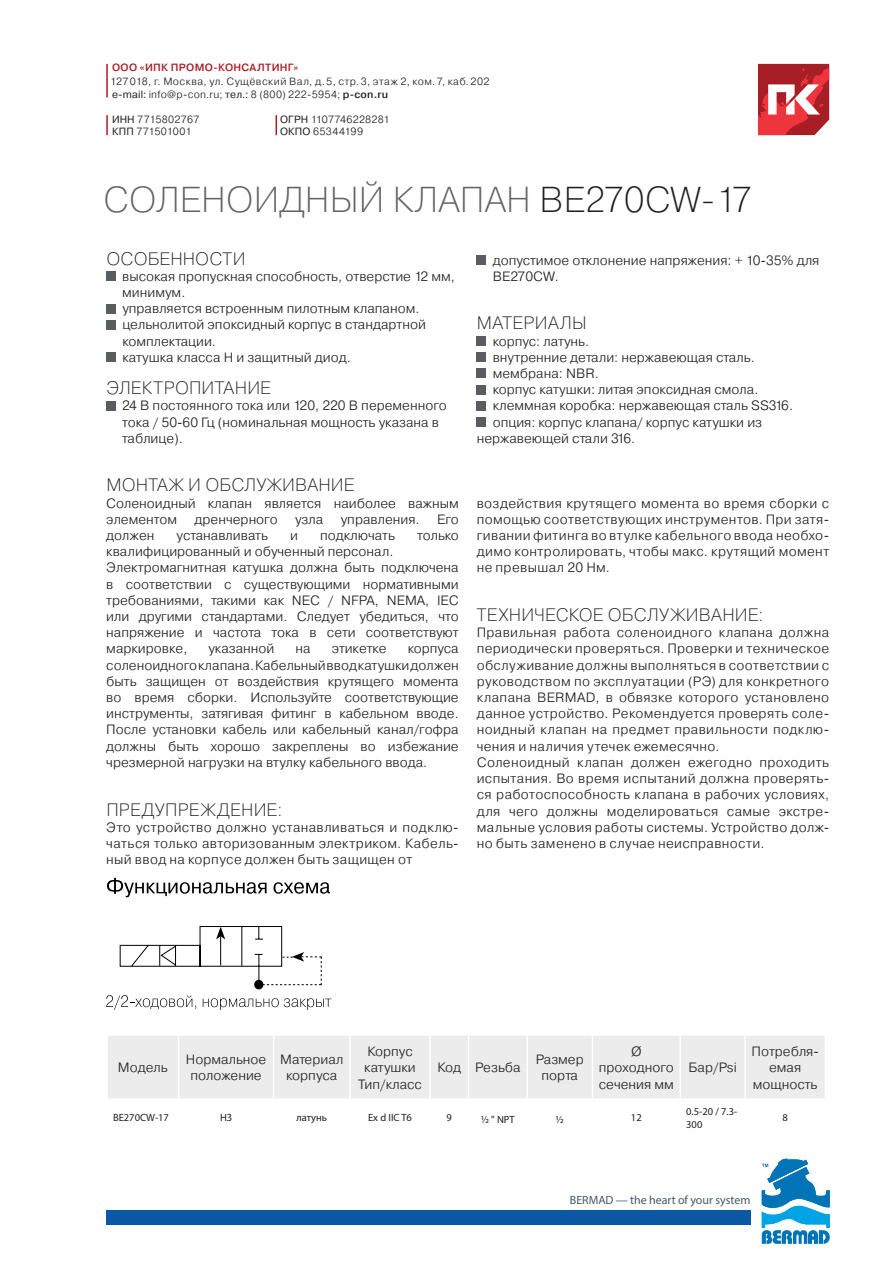
<style>
.page{position:relative;width:893px;height:1263px;background:#fff}
.page>*{position:absolute;margin:0;border:0;box-sizing:border-box;transform-origin:0 0}
.t1{font:200 36px "Pragmatica";color:#636366}
.наборный{font:200 18px "Pragmatica";letter-spacing:.01em;color:#231f20}
.наборный-2{font:300 13.5px/16.2px "Pragmatica";color:#231f20}
.t2{font:12px "Myriad Pro";color:#465a64}
.t3{font:300 10.5px/12.6px "Pragmatica";letter-spacing:.035em;color:#231f20}
.наборный-3{font:10.5px/12.6px "Myriad Pro";color:#231f20}
.t4{font:500 10.5px "Pragmatica";letter-spacing:.03em;color:#a81e26}
.t5{font:300 10.5px "Pragmatica";letter-spacing:.015em;color:#231f20}
.t6{font:300 10.5px "Pragmatica";letter-spacing:-.01em;color:#231f20}
.s1{font-weight:400}
.s2{font-weight:500}
.s3{color:#231f20}
</style>
<div class="page">
<div style="left:106px;top:1210px;width:644px;height:15px;background:#0a58a4"></div>
<svg style="left:762px;top:1158px;width:68px;height:86px"></svg>
<svg style="left:758px;top:64px;width:71px;height:71px"></svg>
<hr style="left:106px;top:64px;width:2px;height:34px;background:#a81e26">
<hr style="left:106px;top:115px;width:2px;height:20px;background:#a81e26">
<svg style="left:276px;top:115px;width:1px;height:20px"></svg>
<div style="left:106px;top:271px;width:10px;height:10px;background:#595d61"></div>
<div style="left:106px;top:304px;width:10px;height:9px;background:#595d61"></div>
<div style="left:106px;top:320px;width:10px;height:9px;background:#595d61"></div>
<div style="left:106px;top:352px;width:10px;height:10px;background:#595d61"></div>
<div style="left:106px;top:401px;width:10px;height:9px;background:#595d61"></div>
<div style="left:477px;top:255px;width:9px;height:10px;background:#595d61"></div>
<div style="left:477px;top:336px;width:9px;height:10px;background:#595d61"></div>
<div style="left:477px;top:352px;width:9px;height:10px;background:#595d61"></div>
<div style="left:477px;top:369px;width:9px;height:9px;background:#595d61"></div>
<div style="left:477px;top:385px;width:9px;height:9px;background:#595d61"></div>
<div style="left:477px;top:401px;width:9px;height:9px;background:#595d61"></div>
<div style="left:477px;top:417px;width:9px;height:10px;background:#595d61"></div>
<svg style="left:119px;top:926px;width:203px;height:62px"></svg>
<svg style="left:106px;top:995px;width:90px;height:15px"></svg>
<svg style="left:203px;top:998px;width:128px;height:12px"></svg>
<svg style="left:107px;top:878px;width:160px;height:19px"></svg>
<svg style="left:274px;top:882px;width:56px;height:12px"></svg>
<div style="left:108px;top:1036px;width:717px;height:62px;background:#ececed"></div>
<hr style="left:178px;top:1036px;width:1px;height:62px;background:#fff">
<hr style="left:273px;top:1036px;width:1px;height:62px;background:#fff">
<hr style="left:349px;top:1036px;width:2px;height:62px;background:#fff">
<hr style="left:429px;top:1036px;width:2px;height:62px;background:#fff">
<hr style="left:468px;top:1036px;width:1px;height:62px;background:#fff">
<hr style="left:526px;top:1036px;width:2px;height:62px;background:#fff">
<hr style="left:592px;top:1036px;width:1px;height:62px;background:#fff">
<hr style="left:679px;top:1036px;width:2px;height:62px;background:#fff">
<hr style="left:744px;top:1036px;width:2px;height:62px;background:#fff">
<p class="t4" style="left:112px;top:61px;width:188px">ООО «ИПК ПРОМО-КОНСАЛТИНГ»</p>
<p class="t3" style="left:110px;top:75px;width:381px">127018, г. Москва, ул. Сущёвский Вал, д.5, стр.3, этаж 2, ком.7, каб.202 <span class="s1">e-mail:</span> info@p-con.ru; <span class="s1">тел.:</span> 8 (800) 222-5954; <span class="s2">p-con.ru</span></p>
<p class="t3" style="left:112px;top:112px;width:89px"><span class="s1">ИНН</span> 7715802767</p>
<p class="t5" style="left:280px;top:112px;width:111px"><span class="s1">ОГРН</span> 1107746228281</p>
<p class="t6" style="left:112px;top:125px;width:81px"><span class="s1">КПП</span> 771501001</p>
<p class="t3" style="left:280px;top:125px;width:85px"><span class="s1">ОКПО</span> 65344199</p>
<p class="t1" style="left:103px;top:176px;width:650px">СОЛЕНОИДНЫЙ КЛАПАН <span class="s3">BE270CW-17</span></p>
<p class="наборный" style="left:106px;top:247px;width:141px">ОСОБЕННОСТИ</p>
<p class="наборный-2" style="left:122px;top:268px;width:334px">высокая пропускная способность, отверстие 12 мм, минимум.</p>
<p class="наборный-2" style="left:122px;top:300px;width:299px">управляется встроенным пилотным клапаном.</p>
<p class="наборный-2" style="left:122px;top:316px;width:305px">цельнолитой эпоксидный корпус в стандартной комплектации.</p>
<p class="наборный-2" style="left:122px;top:349px;width:230px">катушка класса Н и защитный диод.</p>
<p class="наборный" style="left:106px;top:377px;width:166px">ЭЛЕКТРОПИТАНИЕ</p>
<p class="наборный-2" style="left:122px;top:397px;width:326px">24 В постоянного тока или 120, 220 В переменного тока / 50-60 Гц (номинальная мощность указана в таблице).</p>
<p class="наборный-2" style="left:493px;top:252px;width:328px">допустимое отклонение напряжения: + 10-35% для<br>BE270CW.</p>
<p class="наборный" style="left:477px;top:312px;width:111px">МАТЕРИАЛЫ</p>
<p class="наборный-2" style="left:493px;top:333px;width:98px">корпус: латунь.</p>
<p class="наборный-2" style="left:493px;top:349px;width:264px">внутренние детали: нержавеющая сталь.</p>
<p class="наборный-2" style="left:493px;top:365px;width:108px">мембрана: NBR.</p>
<p class="наборный-2" style="left:493px;top:381px;width:267px">корпус катушки: литая эпоксидная смола.</p>
<p class="наборный-2" style="left:493px;top:397px;width:302px">клеммная коробка: нержавеющая сталь SS316.</p>
<p class="наборный-2" style="left:477px;top:414px;width:287px;text-indent:16px">опция: корпус клапана/ корпус катушки из нержавеющей стали 316.</p>
<p class="наборный" style="left:106px;top:474px;width:250px">МОНТАЖ И ОБСЛУЖИВАНИЕ</p>
<p class="наборный-2" style="left:106px;top:495px;width:354px">Соленоидный клапан является наиболее важным элементом</p>
<p class="наборный-2" style="left:195px;top:511px;width:85px">дренчерного</p>
<p class="наборный-2" style="left:295px;top:511px;width:30px">узла</p>
<p class="наборный-2" style="left:341px;top:511px;width:80px">управления.</p>
<p class="наборный-2" style="left:437px;top:511px;width:23px">Его</p>
<p class="наборный-2" style="left:106px;top:527px;width:50px">должен</p>
<p class="наборный-2" style="left:177px;top:527px;width:93px">устанавливать</p>
<p class="наборный-2" style="left:290px;top:527px;width:9px">и</p>
<p class="наборный-2" style="left:320px;top:527px;width:76px">подключать</p>
<p class="наборный-2" style="left:417px;top:527px;width:43px">только</p>
<p class="наборный-2" style="left:106px;top:543px;width:289px">квалифицированный и обученный персонал.</p>
<p class="наборный-2" style="left:106px;top:559px;width:354px;text-align:justify">Электромагнитная катушка должна быть подключена в соответствии с существующими нормативными требованиями, такими как NEC / NFPA, NEMA, IEC или другими стандартами. Следует убедиться, что напряжение и частота тока в сети соответствуют маркировке,</p>
<p class="наборный-2" style="left:208px;top:640px;width:68px">указанной</p>
<p class="наборный-2" style="left:296px;top:640px;width:17px">на</p>
<p class="наборный-2" style="left:332px;top:640px;width:56px">этикетке</p>
<p class="наборный-2" style="left:106px;top:640px;width:354px;text-align:justify;text-indent:301px">корпуса соленоидного клапана. Кабельный ввод катушки должен быть защищен от воздействия крутящего момента во время сборки. Используйте соответствующие инструменты, затягивая фитинг в кабельном вводе.<br>После установки кабель или кабельный канал/гофра должны быть хорошо закреплены во избежание чрезмерной нагрузки на втулку кабельного ввода.</p>
<p class="наборный" style="left:106px;top:798px;width:177px">ПРЕДУПРЕЖДЕНИЕ:</p>
<p class="наборный-2" style="left:106px;top:819px;width:354px;text-align:justify">Это устройство должно устанавливаться и подклю&shy;чаться только авторизованным электриком. Кабель&shy;ный ввод на корпусе должен быть защищен от</p>
<p class="наборный-2" style="left:477px;top:495px;width:354px;text-align:justify">воздействия крутящего момента во время сборки с помощью соответствующих инструментов. При затя&shy;гивании фитинга во втулке кабельного ввода необхо&shy;димо контролировать, чтобы макс. крутящий момент не превышал 20 Нм.</p>
<p class="наборный" style="left:477px;top:603px;width:288px">ТЕХНИЧЕСКОЕ ОБСЛУЖИВАНИЕ:</p>
<p class="наборный-2" style="left:477px;top:624px;width:354px;text-align:justify">Правильная работа соленоидного клапана должна периодически проверяться. Проверки и техническое обслуживание должны выполняться в соответствии с руководством по эксплуатации (РЭ) для конкретного клапана BERMAD, в обвязке которого установлено данное устройство. Рекомендуется проверять соле&shy;ноидный клапан на предмет правильности подклю&shy;чения и наличия утечек ежемесячно.</p>
<p class="наборный-2" style="left:477px;top:754px;width:354px;text-align:justify">Соленоидный клапан должен ежегодно проходить испытания. Во время испытаний должна проверять&shy;ся работоспособность клапана в рабочих условиях, для чего должны моделироваться самые экстре&shy;мальные условия работы системы. Устройство долж&shy;но быть заменено в случае неисправности.</p>
<p class="наборный-2" style="left:118px;top:1059px;width:51px">Модель</p>
<p class="наборный-2" style="left:186px;top:1051px;width:82px;text-align:center">Нормальное положение</p>
<p class="наборный-2" style="left:280px;top:1051px;width:65px;text-align:center">Материал корпуса</p>
<p class="наборный-2" style="left:364px;top:1043px;width:53px">Корпус катушки</p>
<p class="наборный-2" style="left:358px;top:1075px;width:65px">Тип/класс</p>
<p class="наборный-2" style="left:437px;top:1059px;width:25px">Код</p>
<p class="наборный-2" style="left:475px;top:1059px;width:47px">Резьба</p>
<p class="наборный-2" style="left:536px;top:1051px;width:49px;text-align:center">Размер порта</p>
<p class="наборный-2" style="left:599px;top:1043px;width:77px;text-align:center">Ø проходного сечения мм</p>
<p class="наборный-2" style="left:689px;top:1059px;width:50px">Бар/Psi</p>
<p class="наборный-2" style="left:751px;top:1043px;width:69px;text-align:center">Потребля&shy;емая мощность</p>
<p class="наборный-3" style="left:113px;top:1111px;width:57px">BE270CW-17</p>
<p class="наборный-3" style="left:220px;top:1111px;width:14px">НЗ</p>
<p class="наборный-3" style="left:296px;top:1111px;width:32px">латунь</p>
<p class="наборный-3" style="left:368px;top:1111px;width:45px">Ex d IIC T6</p>
<p class="наборный-3" style="left:447px;top:1111px;width:7px">9</p>
<p class="наборный-3" style="left:481px;top:1113px;width:35px">½ " NPT</p>
<p class="наборный-3" style="left:556px;top:1113px;width:9px">½</p>
<p class="наборный-3" style="left:631px;top:1111px;width:12px">12</p>
<p class="наборный-3" style="left:686px;top:1105px;width:53px">0.5-20 / 7.3-<br>300</p>
<p class="наборный-3" style="left:782px;top:1111px;width:7px">8</p>
<p class="t2" style="left:570px;top:1192px;width:182px">BERMAD — the heart of your system</p>
</div>
